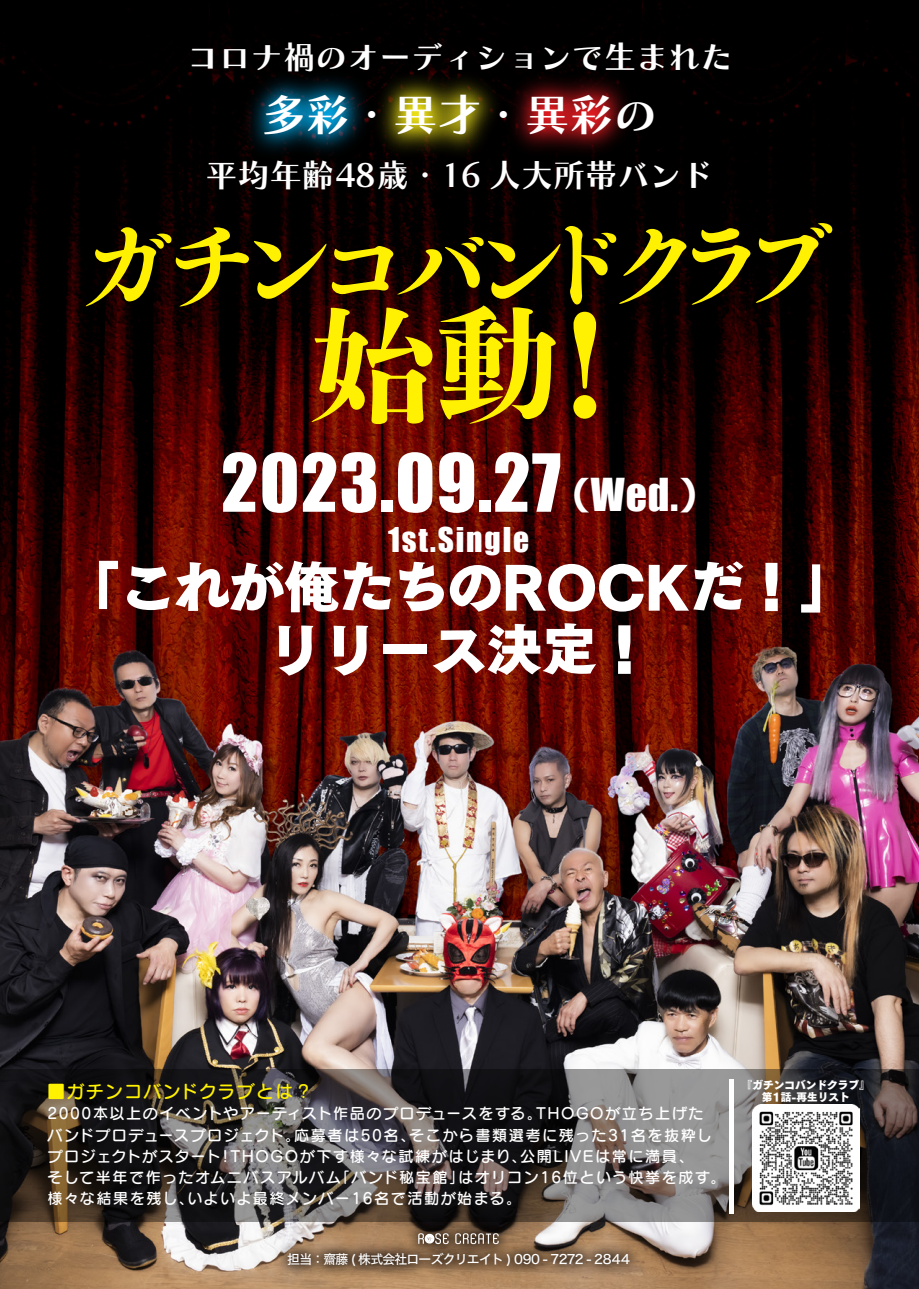
<style>
.page{position:relative;width:919px;height:1289px;background:#fff}
.page>*{position:absolute;margin:0;border:0;box-sizing:border-box;transform-origin:0 0}
.t1{font:128.4px "Tsuku BMD Min Std E";color:#fff101}
.t2{font:97.05px "Tsuku BMD Min Std E";letter-spacing:-.25em;color:#fff101}
.t3{font:73.95px "Impact";letter-spacing:.02em;color:#fff}
.t4{font:54.9px "Tsuku Go CID U";color:#fff}
.t5{font:54.6px "Tsuku Go CID U";color:#fff}
.t6{font:43.95px "Chiaro Std B";color:#fff}
.t7{font:32.1px "Chiaro Std B";color:#fff}
.t8{font:31.35px "Impact";letter-spacing:.06em;color:#fff}
.t9{font:17.55px "Seurat Pro N DB";letter-spacing:.1em;color:#fff101}
.t10{font:15.15px/21px "Seurat Pro N DB";letter-spacing:.1em;color:#fff}
.t11{font:12.9px "Hiragino Sans W5";letter-spacing:-.06em;color:#fff}
.t12{font:10.65px/12px "Tsuku Go CID U";color:#fff;text-align:center}
.s1{font-family:"Tsuku Go CID U";font-size:36.45px}
.s2{font-size:41.7px}
</style>
<div class="page">
<img style="left:0;top:0;width:918px;height:1288px">
<img style="left:232px;top:1221px;width:453px;height:67px">
<svg style="left:455px;top:1233px;width:43px;height:11px"></svg>
<svg style="left:418px;top:1233px;width:30px;height:11px"></svg>
<img style="left:874px;top:787px;width:44px;height:245px">
<div style="left:874px;top:0;width:44px;height:160px;background:#000"></div>
<img style="left:205px;top:36px;width:465px;height:163px">
<svg style="left:0;top:1069px;width:918px;height:152px;background:#474240"></svg>
<img style="left:752px;top:1104px;width:107px;height:107px">
<hr style="left:729px;top:1078px;width:4px;height:135px;background:#fff">
<h3 class="t7" style="left:187px;top:37px;width:547px">コロナ禍のオーディションで生まれた</h3>
<h3 class="t6" style="left:262px;top:88px;width:397px">多彩・異才・異彩の</h3>
<h3 class="t7" style="left:205px;top:156px;width:509px">平均年齢48歳・16 人大所帯バンド</h3>
<h2 class="t2" style="left:78px;top:178px;width:758px">ガチンコバンドクラブ</h2>
<h1 class="t1" style="left:308px;top:249px;width:342px">始動！</h1>
<h3 class="t3" style="left:221px;top:425px;width:496px">2023.09.27<span class="s1">（</span><span class="s2">Wed.</span><span class="s1">）</span></h3>
<h3 class="t8" style="left:388px;top:515px;width:143px">1st.Single</h3>
<h3 class="t5" style="left:66px;top:544px;width:789px">「これが俺たちのROCKだ！」</h3>
<h3 class="t4" style="left:267px;top:607px;width:386px">リリース決定！</h3>
<p class="t9" style="left:48px;top:1080px;width:266px">■ガチンコバンドクラブとは？</p>
<p class="t10" style="left:48px;top:1102px;width:679px">2000本以上のイベントやアーティスト作品のプロデュースをする。THOGOが立ち上げた<br>バンドプロデュースプロジェクト。応募者は50名、そこから書類選考に残った31名を抜粋しプロジェクトがスタート！THOGOが下す様々な試練がはじまり、公開LIVEは常に満員、<br>そして半年で作ったオムニバスアルバム「バンド秘宝館」はオリコン16位という快挙を成す。様々な結果を残し、いよいよ最終メンバー16名で活動が始まる。</p>
<p class="t11" style="left:287px;top:1247px;width:344px">担当：齋藤 ( 株式会社ローズクリエイト ) 090 - 7272 - 2844</p>
<p class="t12" style="left:741px;top:1078px;width:129px">『ガチンコバンドクラブ』第1話-再生リスト</p>
</div>
